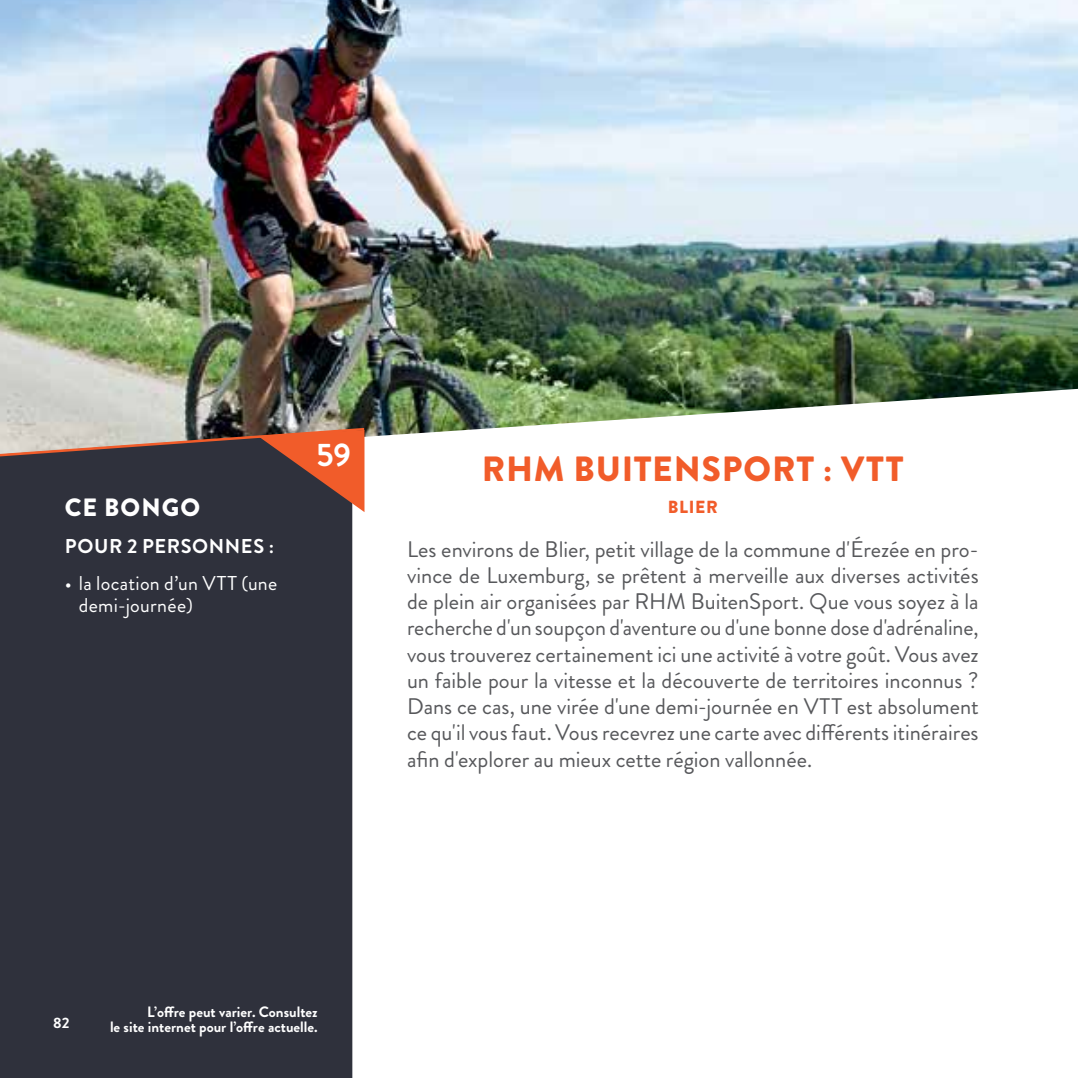
<style>
.page{position:relative;width:1078px;height:1078px;background:#fff}
.page>*{position:absolute;margin:0;border:0;box-sizing:border-box;transform-origin:0 0}
.t1{font:900 35px "Brandon Grotesque";letter-spacing:.025em;color:#f15c2a}
.t2{font:700 32.5px "Brandon Grotesque";color:#fff}
.t3{font:900 25px "Brandon Grotesque";letter-spacing:.04em;color:#fff}
.t4{font:22.5px/26.2px "Brandon Grotesque";color:#57585b;text-align:justify}
.t5{font:20px/22.5px "Brandon Grotesque";letter-spacing:.015em;color:#fff}
.t6{font:700 20px "Brandon Grotesque";letter-spacing:.03em;color:#fff}
.t7{font:900 17.5px "Brandon Grotesque";letter-spacing:.035em;color:#f15c2a}
.t8{font:700 15px/15px "Brandon Grotesque";color:#fff;text-align:right}
</style>
<div class="page">
<img style="left:0;top:0;width:1077px;height:389px">
<svg style="left:0;top:389px;width:1075px;height:228px"></svg>
<div style="left:0;top:512px;width:352px;height:565px;background:#2f313c"></div>
<svg style="left:0;top:426px;width:367px;height:86px;background:#664e4c"></svg>
<p class="t3" style="left:65px;top:489px;width:137px">CE BONGO</p>
<p class="t6" style="left:65px;top:532px;width:211px">POUR 2 PERSONNES :</p>
<p class="t5" style="left:79px;top:572px;width:200px;text-indent:-14px">• la location d’un VTT (une demi-journée)</p>
<h2 class="t2" style="left:316px;top:432px;width:36px">59</h2>
<h1 class="t1" style="left:481px;top:444px;width:423px">RHM BUITENSPORT : VTT</h1>
<p class="t7" style="left:667px;top:494px;width:51px">BLIER</p>
<p class="t4" style="left:407px;top:536px;width:573px">Les environs de Blier, petit village de la commune d'Érezée en pro&shy;vince de Luxemburg, se prêtent à merveille aux diverses activités de plein air organisées par RHM BuitenSport. Que vous soyez à la recherche d'un soupçon d'aventure ou d'une bonne dose d'adrénaline, vous trouverez certainement ici une activité à votre goût. Vous avez un faible pour la vitesse et la découverte de territoires inconnus ?<br>Dans ce cas, une virée d'une demi-journée en VTT est absolument ce qu'il vous faut. Vous recevrez une carte avec différents itinéraires afin d'explorer au mieux cette région vallonnée.</p>
<p class="t8" style="left:53px;top:1015px;width:18px">82</p>
<p class="t8" style="left:110px;top:1004px;width:209px">L’offre peut varier. Consultez<br>le site internet pour l’offre actuelle.</p>
</div>
